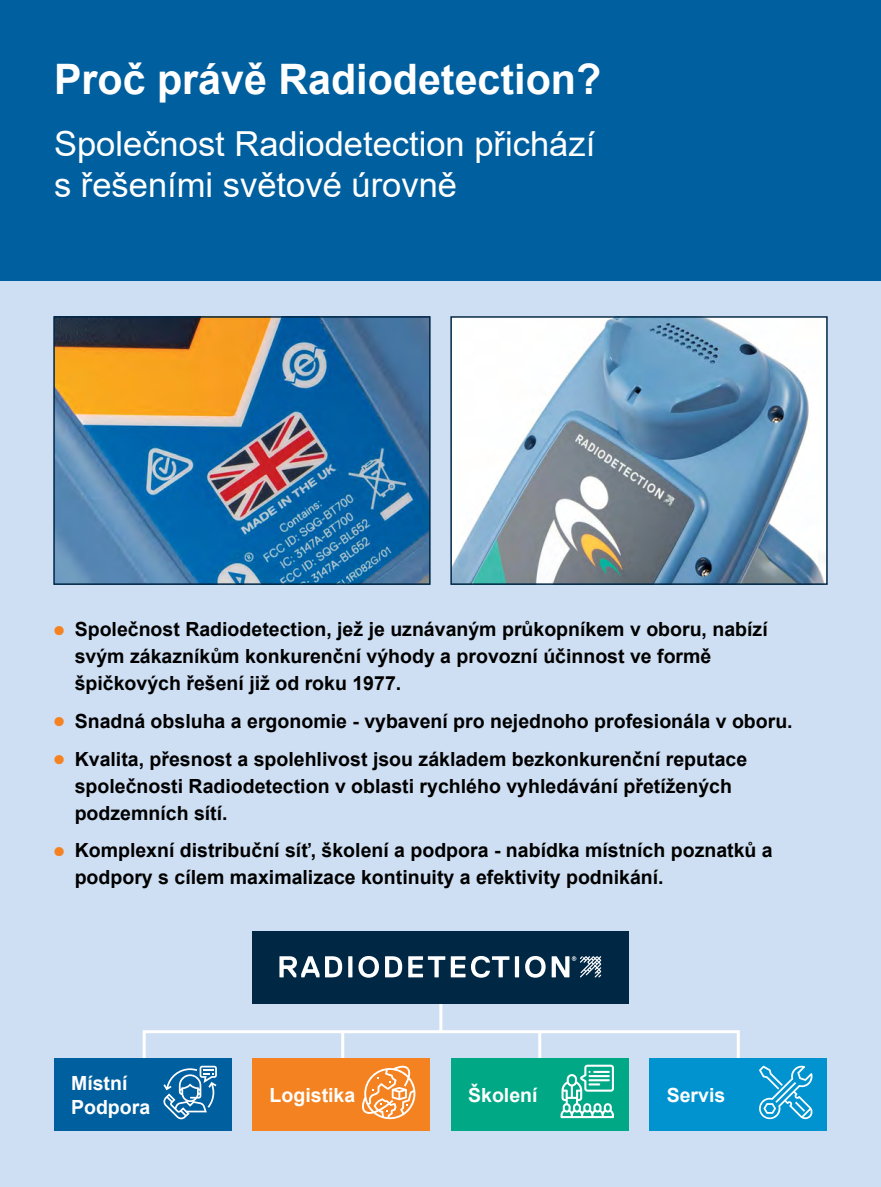
<style>
.page{position:relative;width:881px;height:1187px;background:#fff}
.page>*{position:absolute;margin:0;border:0;box-sizing:border-box;transform-origin:0 0}
.t1{font:700 42px "Arial";color:#fff}
.t2{font:34.5px/40.5px "Arial";color:#fff}
.t3{font:700 19.5px/27px "Arial";color:#000}
.t4{font:700 19.5px/24px "Arial";color:#fff}
.s1{color:#f58220}
</style>
<div class="page">
<div style="left:0;top:281px;width:880px;height:905px;background:#cedff3"></div>
<div style="left:0;top:0;width:880px;height:281px;background:#005f9e"></div>
<hr style="left:439px;top:992px;width:3px;height:39px;background:#fff">
<div style="left:252px;top:930px;width:376px;height:73px;background:#002744"></div>
<svg style="left:279px;top:956px;width:40px;height:21px"></svg>
<svg style="left:325px;top:956px;width:17px;height:21px"></svg>
<svg style="left:348px;top:956px;width:4px;height:21px"></svg>
<svg style="left:358px;top:956px;width:21px;height:21px"></svg>
<svg style="left:385px;top:956px;width:17px;height:21px"></svg>
<svg style="left:408px;top:956px;width:57px;height:21px"></svg>
<svg style="left:471px;top:956px;width:48px;height:21px"></svg>
<svg style="left:525px;top:956px;width:20px;height:21px"></svg>
<svg style="left:551px;top:956px;width:50px;height:21px"></svg>
<hr style="left:341px;top:1031px;width:3px;height:37px;background:#fff">
<hr style="left:538px;top:1031px;width:3px;height:37px;background:#fff">
<div style="left:143px;top:1030px;width:596px;height:40px;border:3px solid #fff"></div>
<div style="left:54px;top:1058px;width:177px;height:72px;background:#005f9e"></div>
<svg style="left:163px;top:1065px;width:54px;height:54px"></svg>
<div style="left:252px;top:1058px;width:177px;height:72px;background:#f58220"></div>
<svg style="left:362px;top:1065px;width:53px;height:54px"></svg>
<div style="left:451px;top:1058px;width:177px;height:72px;background:#00a886"></div>
<svg style="left:560px;top:1064px;width:53px;height:53px"></svg>
<div style="left:649px;top:1058px;width:177px;height:72px;background:#0093d0"></div>
<svg style="left:759px;top:1065px;width:53px;height:54px"></svg>
<img style="left:56px;top:319px;width:371px;height:263px">
<div style="left:53px;top:316px;width:377px;height:269px;border:2px solid #002744"></div>
<img style="left:453px;top:319px;width:371px;height:263px">
<div style="left:450px;top:316px;width:377px;height:269px;border:2px solid #002744"></div>
<h1 class="t1" style="left:54px;top:50px;width:548px">Proč právě Radiodetection?</h1>
<h2 class="t2" style="left:54px;top:124px;width:542px">Společnost Radiodetection přichází s řešeními světové úrovně</h2>
<p class="t3" style="left:75px;top:616px;width:694px;text-indent:-21px"><span class="s1">●</span> Společnost Radiodetection, jež je uznávaným průkopníkem v oboru, nabízí svým zákazníkům konkurenční výhody a provozní účinnost ve formě špičkových řešení již od roku 1977.</p>
<p class="t3" style="left:54px;top:708px;width:740px"><span class="s1">●</span> Snadná obsluha a ergonomie - vybavení pro nejednoho profesionála v oboru.</p>
<p class="t3" style="left:75px;top:745px;width:673px;text-indent:-21px"><span class="s1">●</span> Kvalita, přesnost a spolehlivost jsou základem bezkonkurenční reputace společnosti Radiodetection v oblasti rychlého vyhledávání přetížených podzemních sítí.</p>
<p class="t3" style="left:75px;top:837px;width:699px;text-indent:-21px"><span class="s1">●</span> Komplexní distribuční síť, školení a podpora - nabídka místních poznatků a podpory s cílem maximalizace kontinuity a efektivity podnikání.</p>
<p class="t4" style="left:71px;top:1071px;width:81px">Místní<br>Podpora</p>
<p class="t4" style="left:269px;top:1083px;width:87px">Logistika</p>
<p class="t4" style="left:468px;top:1083px;width:71px">Školení</p>
<p class="t4" style="left:666px;top:1083px;width:60px">Servis</p>
</div>
